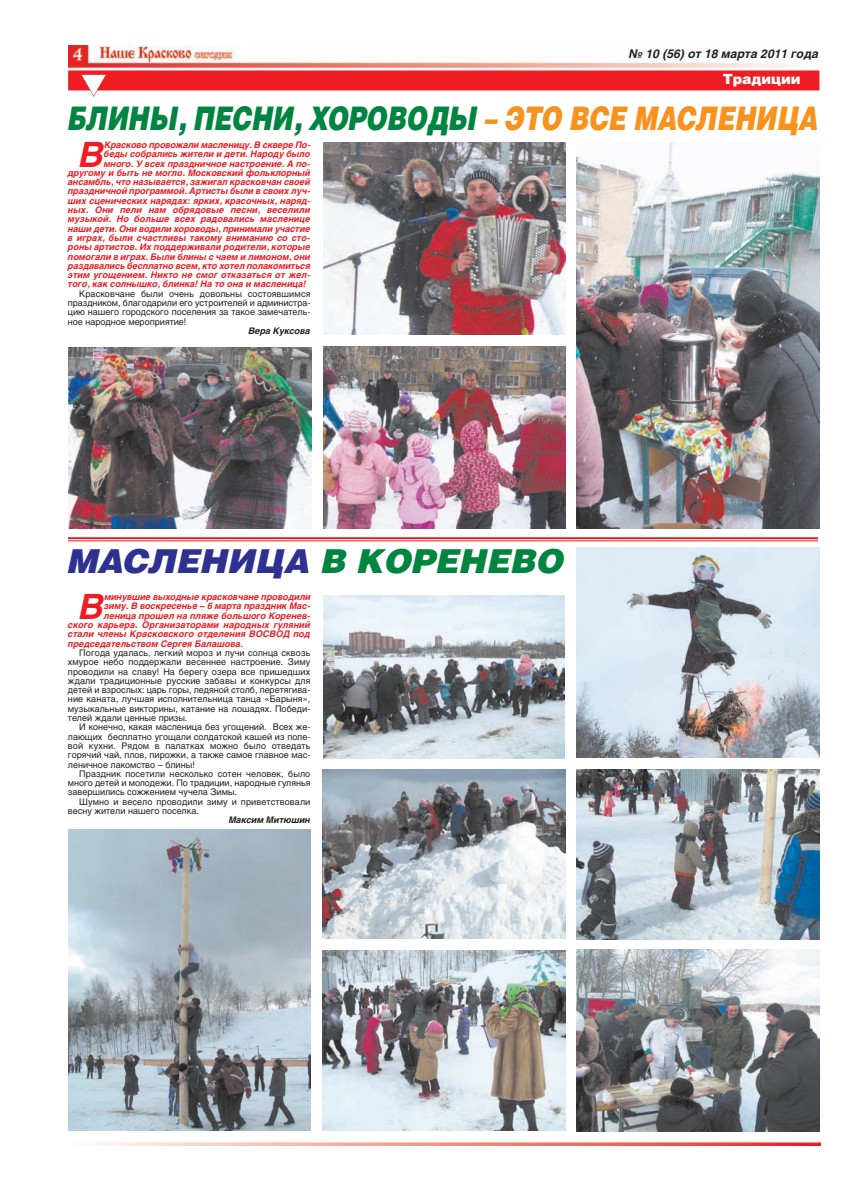
<style>
.page{position:relative;width:842px;height:1191px;background:#fff}
.page>*{position:absolute;margin:0;border:0;box-sizing:border-box;transform-origin:0 0}
.t1{font:italic 700 34.6px "Helios";color:#ee1d23}
.t2{font:italic 900 33px "Helios";color:#2e3092}
.t3{font:italic 900 32.5px "Helios";color:#008540;scale:.77 1}
.t4{font:900 14px "Helios";color:#fff}
.t5{font:italic 700 12px "Helios";color:#231f20}
.t6{font:italic 700 9px "Helios";color:#ee1d23}
.t7{font:9px/9.3px "Helios";color:#231f20;text-align:justify}
.t8{font:italic 700 9px "Helios";color:#231f20}
.s1{color:#f7931d}
.s2{color:#008540}
</style>
<div class="page">
<img style="left:68px;top:45px;width:726px;height:24px">
<div style="left:68px;top:70px;width:751px;height:20px;background:#ee1d23"></div>
<svg style="left:80px;top:74px;width:28px;height:22px"></svg>
<img style="left:97px;top:1141px;width:723px;height:4px">
<img style="left:68px;top:830px;width:243px;height:300px">
<img style="left:68px;top:347px;width:243px;height:182px">
<img style="left:323px;top:346px;width:242px;height:182px">
<img style="left:323px;top:142px;width:242px;height:192px">
<img style="left:576px;top:142px;width:243px;height:386px">
<img style="left:324px;top:595px;width:240px;height:163px">
<img style="left:576px;top:548px;width:243px;height:209px">
<img style="left:576px;top:950px;width:243px;height:181px">
<img style="left:576px;top:770px;width:243px;height:169px">
<img style="left:323px;top:769px;width:242px;height:170px">
<img style="left:322px;top:950px;width:243px;height:180px">
<hr style="left:68px;top:537px;width:750px;height:2px;background:#ee1d23">
<hr style="left:68px;top:540px;width:750px;height:1px;background:#ee1d23">
<h3 class="t5" style="left:629px;top:49px;width:191px">№ 10 (56) от 18 марта 2011 года</h3>
<h3 class="t4" style="left:723px;top:74px;width:80px">Традиции</h3>
<h3 class="t3" style="left:68px;top:107px;width:977px">БЛИНЫ, ПЕСНИ, ХОРОВОДЫ <span class="s1">– ЭТО ВСЕ МАСЛЕНИЦА</span></h3>
<h1 class="t1" style="left:79px;top:141px;width:26px">В</h1>
<p class="t6" style="left:104px;top:141px;width:208px">Красково провожали масленицу. В сквере По-</p>
<p class="t6" style="left:104px;top:151px;width:208px">беды собрались жители и дети. Народу было</p>
<p class="t6" style="left:104px;top:160px;width:208px">много. У всех праздничное настроение. А по-</p>
<p class="t6" style="left:68px;top:169px;width:244px">другому и быть не могло. Московский фольклорный</p>
<p class="t6" style="left:68px;top:179px;width:244px">ансамбль, что называется, зажигал красковчан своей</p>
<p class="t6" style="left:68px;top:188px;width:244px">праздничной программой. Артисты были в своих луч-</p>
<p class="t6" style="left:68px;top:197px;width:244px">ших сценических нарядах: ярких, красочных, наряд-</p>
<p class="t6" style="left:68px;top:206px;width:244px">ных. Они пели нам обрядовые песни, веселили</p>
<p class="t6" style="left:68px;top:216px;width:244px">музыкой. Но больше всех радовались масленице</p>
<p class="t6" style="left:68px;top:225px;width:244px">наши дети. Они водили хороводы, принимали участие</p>
<p class="t6" style="left:68px;top:234px;width:244px">в играх, были счастливы такому вниманию со сто-</p>
<p class="t6" style="left:68px;top:244px;width:244px">роны артистов. Их поддерживали родители, которые</p>
<p class="t6" style="left:68px;top:253px;width:244px">помогали в играх. Были блины с чаем и лимоном, они</p>
<p class="t6" style="left:68px;top:262px;width:244px">раздавались бесплатно всем, кто хотел полакомиться</p>
<p class="t6" style="left:68px;top:272px;width:244px">этим угощением. Никто не смог отказаться от жел-</p>
<p class="t6" style="left:68px;top:281px;width:240px">того, как солнышко, блинка! На то она и масленица!</p>
<p class="t7" style="left:68px;top:290px;width:244px;text-indent:11px">Красковчане были очень довольны состоявшимся праздником, благодарили его устроителей и администра&shy;цию нашего городского поселения за такое замечатель&shy;ное народное мероприятие!</p>
<p class="t8" style="left:248px;top:327px;width:63px">Вера Куксова</p>
<h2 class="t2" style="left:68px;top:549px;width:498px">МАСЛЕНИЦА <span class="s2">В КОРЕНЕВО</span></h2>
<h1 class="t1" style="left:79px;top:593px;width:26px">В</h1>
<p class="t6" style="left:104px;top:593px;width:208px">минувшие выходные красковчане проводили</p>
<p class="t6" style="left:104px;top:603px;width:208px">зиму. В воскресенье – 6 марта праздник Мас-</p>
<p class="t6" style="left:104px;top:612px;width:208px">леница прошел на пляже большого Коренев-</p>
<p class="t6" style="left:68px;top:621px;width:244px">ского карьера. Организаторами народных гуляний</p>
<p class="t6" style="left:68px;top:631px;width:244px">стали члены Красковского отделения ВОСВОД под</p>
<p class="t6" style="left:68px;top:640px;width:177px">председательством Сергея Балашова.</p>
<p class="t7" style="left:68px;top:649px;width:244px;text-indent:11px">Погода удалась, легкий мороз и лучи солнца сквозь хмурое небо поддержали весеннее настроение. Зиму проводили на славу! На берегу озера все пришедших ждали традиционные русские забавы и конкурсы для детей и взрослых: царь горы, ледяной столб, перетягива&shy;ние каната, лучшая исполнительница танца «Барыня», музыкальные викторины, катание на лошадях. Победи&shy;телей ждали ценные призы.</p>
<p class="t7" style="left:68px;top:723px;width:244px;text-indent:11px">И конечно, какая масленица без угощений. Всех же&shy;лающих бесплатно угощали солдатской кашей из поле&shy;вой кухни. Рядом в палатках можно было отведать горячий чай, плов, пирожки, а также самое главное мас&shy;леничное лакомство – блины!</p>
<p class="t7" style="left:68px;top:770px;width:244px;text-indent:11px">Праздник посетили несколько сотен человек, было много детей и молодежи. По традиции, народные гулянья завершились сожжением чучела Зимы.</p>
<p class="t7" style="left:68px;top:797px;width:244px;text-indent:11px">Шумно и весело проводили зиму и приветствовали весну жители нашего поселка.</p>
<p class="t8" style="left:229px;top:817px;width:83px">Максим Митюшин</p>
</div>
